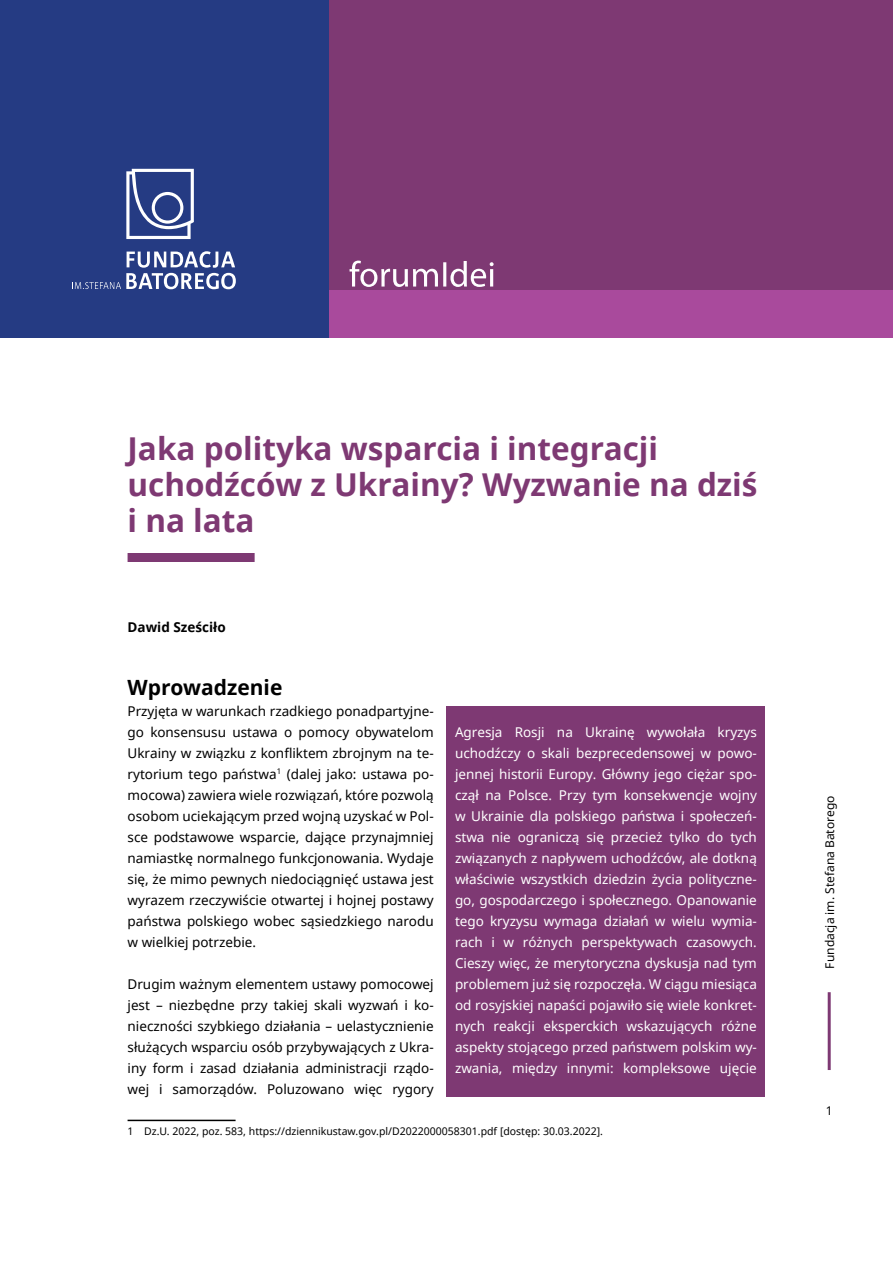
<style>
.page{position:relative;width:893px;height:1263px;background:#fff}
.page>*{position:absolute;margin:0;border:0;box-sizing:border-box;transform-origin:0 0}
.t1{font:700 31.5px/36px "Noto Sans";color:#7e3973}
.t2{font:700 21px "Noto Sans";color:#000}
.t3{font:13.5px/21px "Noto Sans";color:#000;text-align:justify}
.t4{font:13.5px/21px "Noto Sans";color:#fff;text-align:justify}
.t5{font:700 13.5px "Noto Sans";color:#000}
.t6{font:12px "Noto Sans";color:#000}
.t7{font:10.5px "Noto Sans";color:#000}
</style>
<div class="page">
<hr style="left:828px;top:992px;width:3px;height:78px;background:#7e3973">
<div style="left:128px;top:553px;width:127px;height:9px;background:#7e3973"></div>
<hr style="left:128px;top:1120px;width:108px;height:1px;background:#000">
<div style="left:0;top:195px;width:893px;height:143px;background:#a94a9c"></div>
<div style="left:0;top:0;width:893px;height:289px;background:#7e3973"></div>
<div style="left:0;top:0;width:328px;height:338px;background:#253b83"></div>
<svg style="left:72px;top:251px;width:164px;height:38px"></svg>
<svg style="left:126px;top:169px;width:68px;height:70px"></svg>
<svg style="left:350px;top:261px;width:144px;height:26px"></svg>
<div style="left:446px;top:707px;width:319px;height:390px;background:#7e3973"></div>
<h1 class="t1" style="left:128px;top:430px;width:631px">Jaka polityka wsparcia i integracji uchodźców z Ukrainy? Wyzwanie na dziś i na lata</h1>
<p class="t5" style="left:128px;top:617px;width:100px">Dawid Sześciło</p>
<h2 class="t2" style="left:128px;top:672px;width:156px">Wprowadzenie</h2>
<p class="t3" style="left:128px;top:700px;width:308px">Przyjęta w warunkach rzadkiego ponadpartyjne&shy;go konsensusu ustawa o pomocy obywatelom Ukrainy w związku z konfliktem zbrojnym na te&shy;rytorium tego państwa<sup>1</sup> (dalej jako: ustawa po&shy;mocowa) zawiera wiele rozwiązań, które pozwolą osobom uciekającym przed wojną uzyskać w Pol&shy;sce podstawowe wsparcie, dające przynajmniej namiastkę normalnego funkcjonowania. Wydaje się, że mimo pewnych niedociągnięć ustawa jest wyrazem rzeczywiście otwartej i hojnej postawy państwa polskiego wobec sąsiedzkiego narodu w wielkiej potrzebie.</p>
<p class="t3" style="left:128px;top:973px;width:308px">Drugim ważnym elementem ustawy pomocowej jest – niezbędne przy takiej skali wyzwań i ko&shy;nieczności szybkiego działania – uelastycznienie służących wsparciu osób przybywających z Ukra&shy;iny form i zasad działania administracji rządo&shy;wej i samorządów. Poluzowano więc rygory</p>
<p class="t7" style="left:128px;top:1124px;width:477px">1 Dz.U. 2022, poz. 583, https://dziennikustaw.gov.pl/D2022000058301.pdf [dostęp: 30.03.2022].</p>
<p class="t4" style="left:455px;top:721px;width:303px">Agresja Rosji na Ukrainę wywołała kryzys uchodźczy o skali bezprecedensowej w powo&shy;jennej historii Europy. Główny jego ciężar spo&shy;czął na Polsce. Przy tym konsekwencje wojny w Ukrainie dla polskiego państwa i społeczeń&shy;stwa nie ograniczą się przecież tylko do tych związanych z napływem uchodźców, ale dotkną właściwie wszystkich dziedzin życia polityczne&shy;go, gospodarczego i społecznego. Opanowanie tego kryzysu wymaga działań w wielu wymia&shy;rach i w różnych perspektywach czasowych.<br>Cieszy więc, że merytoryczna dyskusja nad tym problemem już się rozpoczęła. W ciągu miesiąca od rosyjskiej napaści pojawiło się wiele konkret&shy;nych reakcji eksperckich wskazujących różne aspekty stojącego przed państwem polskim wy&shy;zwania, między innymi: kompleksowe ujęcie</p>
<p class="t6" style="left:821px;top:968px;width:174px;rotate:-90deg">Fundacja im. Stefana Batorego</p>
<p class="t6" style="left:826px;top:1102px;width:8px">1</p>
</div>
